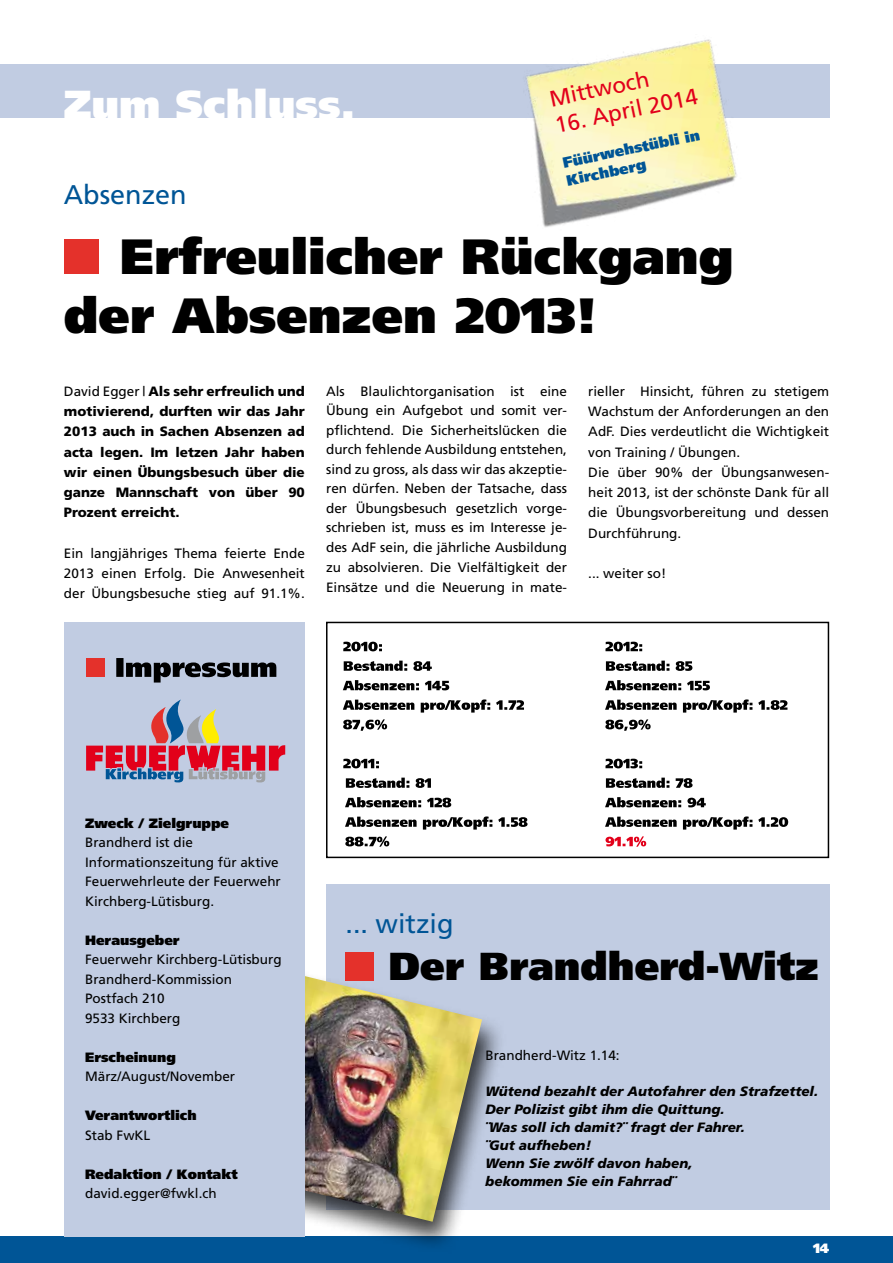
<style>
.page{position:relative;width:893px;height:1263px;background:#fff}
.page>*{position:absolute;margin:0;border:0;box-sizing:border-box;transform-origin:0 0}
.t1{font:900 49.5px/59.4px "Frutiger";color:#000}
.t2{font:900 40.5px "Frutiger";color:#fff}
.t3{font:900 39px "Frutiger";color:#000}
.t4{font:27px "Frutiger";color:#005596}
.t5{font:22.5px "Frutiger";color:#e2001a}
.t6{font:900 14.85px/17.7px "Frutiger";color:#005596}
.t7{font:13.5px/19.6px "Frutiger";color:#000}
.t8{font:900 13.5px/20.2px "Frutiger";color:#000;text-align:justify}
.t9{font:italic 900 13.5px/18px "Frutiger";color:#000}
.t10{font:900 13.5px "Frutiger";color:#000}
.t11{font:900 13.5px "Frutiger";color:#fff}
.s1{font-weight:400}
</style>
<div class="page">
<div style="left:0;top:1236px;width:893px;height:27px;background:#005596"></div>
<div style="left:0;top:64px;width:829px;height:53px;background:#c1cce2"></div>
<div style="left:326px;top:884px;width:503px;height:326px;background:#c1cce2"></div>
<div style="left:194px;top:962px;width:312px;height:292px;background:#000;opacity:.75"></div>
<img style="left:305px;top:963px;width:177px;height:259px">
<div style="left:346px;top:952px;width:28px;height:28px;background:#e4312b"></div>
<div style="left:64px;top:622px;width:241px;height:614px;background:#c1cce2"></div>
<svg style="left:86px;top:699px;width:199px;height:83px"></svg>
<svg style="left:116px;top:658px;width:160px;height:24px"></svg>
<div style="left:86px;top:658px;width:19px;height:19px;background:#e4312b"></div>
<img style="left:493px;top:39px;width:270px;height:188px">
<div style="left:64px;top:239px;width:35px;height:35px;background:#e4312b"></div>
<svg style="left:605px;top:836px;width:41px;height:11px"></svg>
<svg style="left:605px;top:816px;width:183px;height:13px"></svg>
<svg style="left:605px;top:797px;width:101px;height:10px"></svg>
<svg style="left:606px;top:778px;width:87px;height:10px"></svg>
<svg style="left:605px;top:759px;width:37px;height:9px"></svg>
<svg style="left:605px;top:719px;width:46px;height:12px"></svg>
<svg style="left:605px;top:699px;width:182px;height:13px"></svg>
<svg style="left:605px;top:680px;width:105px;height:10px"></svg>
<svg style="left:606px;top:661px;width:86px;height:10px"></svg>
<svg style="left:605px;top:642px;width:37px;height:9px"></svg>
<svg style="left:345px;top:836px;width:44px;height:11px"></svg>
<svg style="left:345px;top:816px;width:182px;height:13px"></svg>
<svg style="left:345px;top:797px;width:106px;height:10px"></svg>
<svg style="left:346px;top:778px;width:85px;height:10px"></svg>
<svg style="left:343px;top:759px;width:36px;height:9px"></svg>
<svg style="left:343px;top:719px;width:44px;height:12px"></svg>
<svg style="left:343px;top:699px;width:181px;height:13px"></svg>
<svg style="left:343px;top:680px;width:106px;height:10px"></svg>
<svg style="left:344px;top:661px;width:88px;height:10px"></svg>
<svg style="left:343px;top:642px;width:39px;height:9px"></svg>
<div style="left:326px;top:622px;width:503px;height:236px;border:2px solid #000"></div>
<h3 class="t5" style="left:547px;top:86px;width:103px;rotate:-12deg">Mittwoch</h3>
<h2 class="t2" style="left:64px;top:80px;width:293px">Zum Schluss.</h2>
<h3 class="t5" style="left:553px;top:113px;width:147px;rotate:-12deg">16. April 2014</h3>
<p class="t6" style="left:561px;top:154px;width:141px;rotate:-12deg">Füürwehstübli in<br>Kirchberg</p>
<h3 class="t4" style="left:64px;top:178px;width:125px">Absenzen</h3>
<h1 class="t1" style="left:64px;top:226px;width:671px;text-indent:57px">Erfreulicher Rückgang der Absenzen 2013!</h1>
<p class="t8" style="left:64px;top:381px;width:242px"><span class="s1">David Egger |</span> Als sehr erfreulich und motivierend, durften wir das Jahr 2013 auch in Sachen Absenzen ad acta legen. Im letzen Jahr haben wir einen Übungsbesuch über die ganze Mannschaft von über 90<br>Prozent erreicht.</p>
<p class="t7" style="left:64px;top:543px;width:242px;line-height:20.2px;text-align:justify">Ein langjähriges Thema feierte Ende 2013 einen Erfolg. Die Anwesenheit der Übungsbesuche stieg auf 91.1%.</p>
<p class="t7" style="left:326px;top:381px;width:242px;text-align:justify">Als Blaulichtorganisation ist eine Übung ein Aufgebot und somit ver&shy;pflichtend. Die Sicherheitslücken die durch fehlende Ausbildung entstehen, sind zu gross, als dass wir das akzeptie&shy;ren dürfen. Neben der Tatsache, dass der Übungsbesuch gesetzlich vorge&shy;schrieben ist, muss es im Interesse je&shy;des AdF sein, die jährliche Ausbildung zu absolvieren. Die Vielfältigkeit der Einsätze und die Neuerung in mate-</p>
<p class="t7" style="left:588px;top:381px;width:242px;line-height:20.2px">rieller Hinsicht, führen zu stetigem<br>Wachstum der Anforderungen an den<br>AdF. Dies verdeutlicht die Wichtigkeit von Training / Übungen.<br>Die über 90% der Übungsanwesen&shy;heit 2013, ist der schönste Dank für all die Übungsvorbereitung und dessen<br>Durchführung.</p>
<p class="t7" style="left:588px;top:563px;width:80px">... weiter so!</p>
<p class="t10" style="left:85px;top:815px;width:146px">Zweck / Zielgruppe</p>
<p class="t7" style="left:85px;top:832px;width:197px">Brandherd ist die<br>Informationszeitung für aktive<br>Feuerwehrleute der Feuerwehr<br>Kirchberg-Lütisburg.</p>
<p class="t10" style="left:85px;top:931px;width:96px">Herausgeber</p>
<p class="t7" style="left:85px;top:949px;width:198px">Feuerwehr Kirchberg-Lütisburg<br>Brandherd-Kommission<br>Postfach 210<br>9533 Kirchberg</p>
<p class="t10" style="left:85px;top:1048px;width:92px">Erscheinung</p>
<p class="t7" style="left:85px;top:1066px;width:152px">März/August/November</p>
<p class="t10" style="left:85px;top:1107px;width:113px">Verantwortlich</p>
<p class="t7" style="left:85px;top:1125px;width:67px">Stab FwKL</p>
<p class="t10" style="left:85px;top:1165px;width:154px">Redaktion / Kontakt</p>
<p class="t7" style="left:85px;top:1183px;width:133px">david.egger@fwkl.ch</p>
<h3 class="t4" style="left:346px;top:908px;width:110px">... witzig</h3>
<h3 class="t3" style="left:388px;top:943px;width:432px">Der Brandherd-Witz</h3>
<p class="t7" style="left:485px;top:1045px;width:136px">Brandherd-Witz 1.14:</p>
<p class="t9" style="left:485px;top:1082px;width:334px">Wütend bezahlt der Autofahrer den Strafzettel.<br>Der Polizist gibt ihm die Quittung.<br>¨Was soll ich damit?¨ fragt der Fahrer.<br>¨Gut aufheben!<br>Wenn Sie zwölf davon haben,<br>bekommen Sie ein Fahrrad¨</p>
<p class="t11" style="left:813px;top:1240px;width:18px">14</p>
</div>
